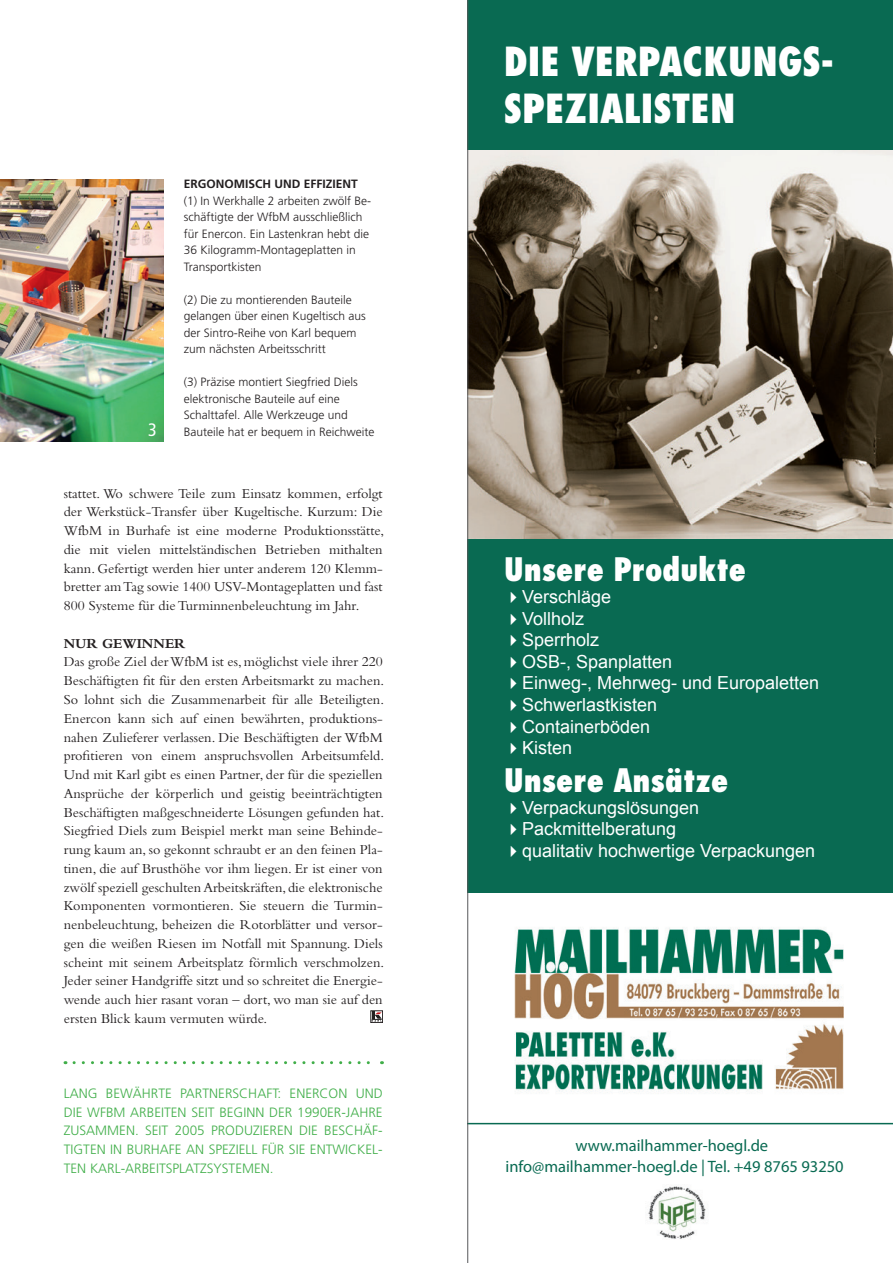
<style>
.page{position:relative;width:893px;height:1263px;background:#fff}
.page>*{position:absolute;margin:0;border:0;box-sizing:border-box;transform-origin:0 0}
.t1{font:800 condensed 39px/46.8px "Futura Std";color:#fff}
.t2{font:800 condensed 31.5px "Futura Std";color:#fff}
.t3{font:18px "Arial";color:#fff}
.t4{font:condensed 18px "Frutiger";color:#fff}
.t5{font:16.5px/21px "Myriad Pro";color:#096a52;text-align:center}
.t6{font:14.25px/18.8px "Bembo";color:#231f20;text-align:justify}
.t7{font:700 14.25px "Bembo";color:#231f20}
.t8{font:300 13.5px/18.8px "Frutiger";color:#40ae49;text-align:justify}
.t9{font:300 12px/16.5px "Frutiger CE";color:#231f20}
.t10{font:700 12px "Frutiger CE";color:#231f20}
</style>
<div class="page">
<div style="left:468px;top:0;width:425px;height:892px;background:#096a52"></div>
<img style="left:468px;top:150px;width:425px;height:388px">
<img style="left:514px;top:927px;width:330px;height:166px">
<hr style="left:468px;top:1123px;width:425px;height:1px;background:#096a52">
<img style="left:648px;top:1186px;width:58px;height:53px">
<img style="left:0;top:180px;width:164px;height:261px">
<svg style="left:370px;top:1010px;width:13px;height:13px"></svg>
<div style="left:371px;top:1011px;width:12px;height:12px;border:1px solid #231f20"></div>
<svg style="left:372px;top:1012px;width:10px;height:10px"></svg>
<svg style="left:74px;top:1061px;width:308px;height:3px"></svg>
<hr style="left:467px;top:0;width:1px;height:1263px;background:#57585a">
<p class="t4" style="left:148px;top:419px;width:10px">3</p>
<p class="t10" style="left:184px;top:177px;width:176px">ERGONOMISCH UND EFFIZIENT</p>
<p class="t9" style="left:184px;top:192px;width:189px">(1) In Werkhalle 2 arbeiten zwölf Be&shy;schäftigte der WfbM ausschließlich für Enercon. Ein Lastenkran hebt die<br>36 Kilogramm-Montageplatten in<br>Transportkisten</p>
<p class="t9" style="left:184px;top:291px;width:184px">(2) Die zu montierenden Bauteile gelangen über einen Kugeltisch aus der Sintro-Reihe von Karl bequem zum nächsten Arbeitsschritt</p>
<p class="t9" style="left:184px;top:374px;width:192px">(3) Präzise montiert Siegfried Diels elektronische Bauteile auf eine Schalttafel. Alle Werkzeuge und Bauteile hat er bequem in Reichweite</p>
<p class="t6" style="left:64px;top:484px;width:322px">stattet. Wo schwere Teile zum Einsatz kommen, erfolgt der Werkstück-Transfer über Kugeltische. Kurzum: Die WfbM in Burhafe ist eine moderne Produktionsstätte, die mit vielen mittelständischen Betrieben mithalten kann. Gefertigt werden hier unter anderem 120 Klemm&shy;bretter am Tag sowie 1400 USV-Montageplatten und fast 800 Systeme für die Turminnenbeleuchtung im Jahr.</p>
<p class="t7" style="left:64px;top:635px;width:123px">NUR GEWINNER</p>
<p class="t6" style="left:64px;top:652px;width:322px">Das große Ziel der WfbM ist es, möglichst viele ihrer 220<br>Beschäftigten fit für den ersten Arbeitsmarkt zu machen.<br>So lohnt sich die Zusammenarbeit für alle Beteiligten.<br>Enercon kann sich auf einen bewährten, produktions&shy;nahen Zulieferer verlassen. Die Beschäftigten der WfbM profitieren von einem anspruchsvollen Arbeitsumfeld.<br>Und mit Karl gibt es einen Partner, der für die speziellen Ansprüche der körperlich und geistig beeinträchtigten Beschäftigten maßgeschneiderte Lösungen gefunden hat.<br>Siegfried Diels zum Beispiel merkt man seine Behinde&shy;rung kaum an, so gekonnt schraubt er an den feinen Pla&shy;tinen, die auf Brusthöhe vor ihm liegen. Er ist einer von zwölf speziell geschulten Arbeitskräften, die elektronische Komponenten vormontieren. Sie steuern die Turmin&shy;nenbeleuchtung, beheizen die Rotorblätter und versor&shy;gen die weißen Riesen im Notfall mit Spannung. Diels scheint mit seinem Arbeitsplatz förmlich verschmolzen.<br>Jeder seiner Handgriffe sitzt und so schreitet die Energie&shy;wende auch hier rasant voran – dort, wo man sie auf den ersten Blick kaum vermuten würde.</p>
<p class="t8" style="left:64px;top:1084px;width:320px">LANG BEWÄHRTE PARTNERSCHAFT: ENERCON UND DIE WFBM ARBEITEN SEIT BEGINN DER 1990ER-JAHRE ZUSAMMEN. SEIT 2005 PRODUZIEREN DIE BESCHÄF-TIGTEN IN BURHAFE AN SPEZIELL FÜR SIE ENTWICKEL-TEN KARL-ARBEITSPLATZSYSTEMEN.</p>
<h1 class="t1" style="left:504px;top:38px;width:331px">DIE VERPACKUNGS-<br>SPEZIALISTEN</h1>
<h2 class="t2" style="left:504px;top:550px;width:243px">Unsere Produkte</h2>
<p class="t3" style="left:504px;top:585px;width:109px">✔Verschläge</p>
<p class="t3" style="left:504px;top:606px;width:82px">✔Vollholz</p>
<p class="t3" style="left:504px;top:628px;width:97px">✔Sperrholz</p>
<p class="t3" style="left:504px;top:650px;width:170px">✔OSB-, Spanplatten</p>
<p class="t3" style="left:504px;top:671px;width:317px">✔Einweg-, Mehrweg- und Europaletten</p>
<p class="t3" style="left:504px;top:693px;width:155px">✔Schwerlastkisten</p>
<p class="t3" style="left:504px;top:714px;width:148px">✔Containerböden</p>
<p class="t3" style="left:504px;top:736px;width:70px">✔Kisten</p>
<h2 class="t2" style="left:504px;top:760px;width:226px">Unsere Ansätze</h2>
<p class="t3" style="left:504px;top:795px;width:197px">✔Verpackungslösungen</p>
<p class="t3" style="left:504px;top:817px;width:174px">✔Packmittelberatung</p>
<p class="t3" style="left:504px;top:839px;width:313px">✔qualitativ hochwertige Verpackungen</p>
<p class="t5" style="left:506px;top:1135px;width:340px">www.mailhammer-hoegl.de info@mailhammer-hoegl.de | Tel. +49 8765 93250</p>
</div>
